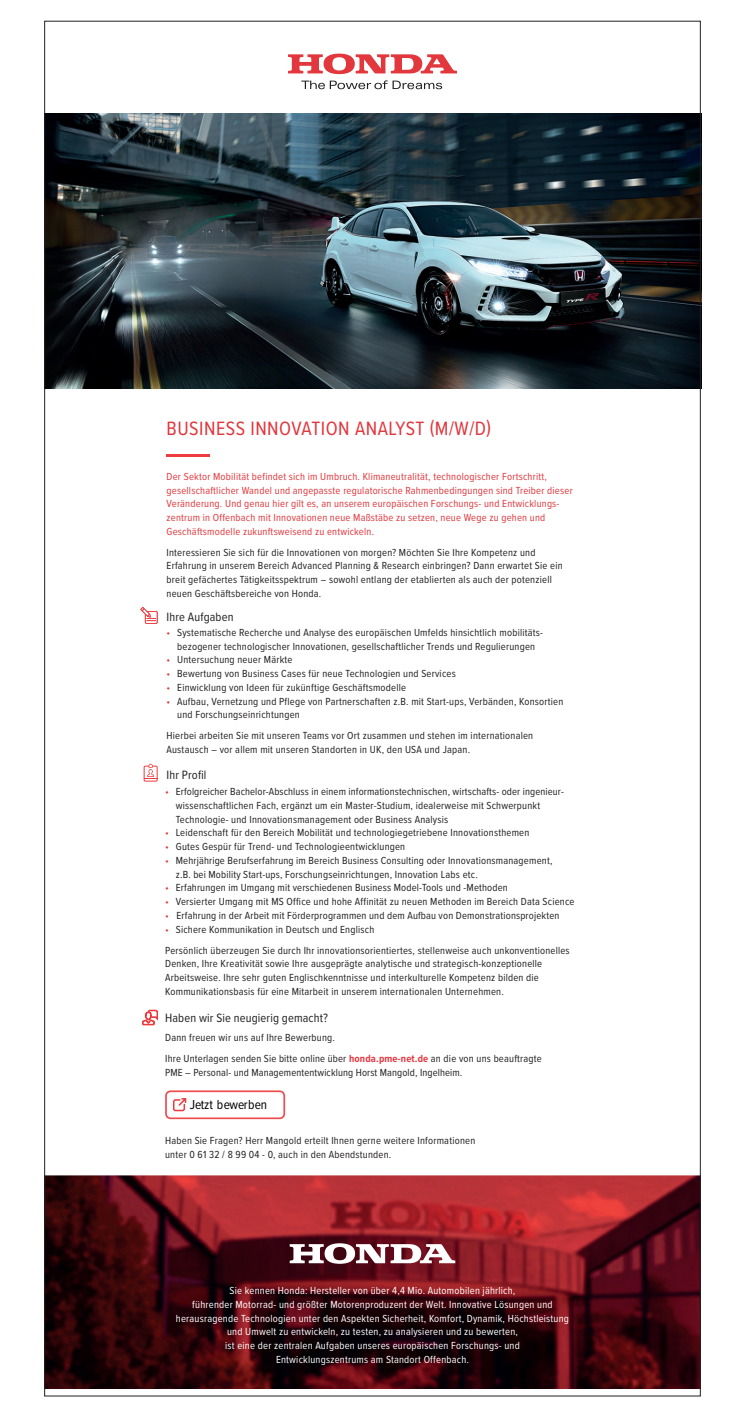
<style>
.page{position:relative;width:745px;height:1418px;background:#fff}
.page>*{position:absolute;margin:0;border:0;box-sizing:border-box;transform-origin:0 0}
.t1{font:20px "Proxima Nova Cond";letter-spacing:.025em;color:#e1373d}
.t2{font:13.5px "Proxima Nova Cond";letter-spacing:-.015em;color:#000001}
.t3{font:12.5px "Proxima Nova Cond";letter-spacing:.01em;color:#231f20}
.t4{font:10.62px/13.8px "Proxima Nova Cond";letter-spacing:.02em;color:#231f20}
.t5{font:10.62px/13.8px "Proxima Nova Cond";letter-spacing:.02em;color:#fff;text-align:center}
.t6{font:10.62px/13.8px "Proxima Nova Cond";letter-spacing:.02em;color:#e1373d}
.s1{color:#e1373d}
.s2{font-weight:700;color:#e1373d}
</style>
<div class="page">
<img style="left:46px;top:113px;width:652px;height:275px">
<svg style="left:301px;top:80px;width:141px;height:9px"></svg>
<svg style="left:288px;top:54px;width:168px;height:20px"></svg>
<hr style="left:166px;top:454px;width:44px;height:3px;background:#ee3b3e">
<svg style="left:140px;top:607px;width:17px;height:16px"></svg>
<svg style="left:146px;top:764px;width:9px;height:15px"></svg>
<div style="left:144px;top:765px;width:13px;height:16px;border:1px solid #ee393d"></div>
<svg style="left:142px;top:1009px;width:16px;height:16px"></svg>
<div style="left:165px;top:1090px;width:120px;height:29px;border:2px solid #ef4a4d;border-radius:4px"></div>
<svg style="left:173px;top:1098px;width:13px;height:13px"></svg>
<img style="left:46px;top:1175px;width:652px;height:213px">
<svg style="left:289px;top:1243px;width:166px;height:20px"></svg>
<h1 class="t1" style="left:166px;top:413px;width:326px">BUSINESS INNOVATION ANALYST (M/W/D)</h1>
<p class="t6" style="left:166px;top:469px;width:407px">Der Sektor Mobilität befindet sich im Umbruch. Klimaneutralität, technologischer Fortschritt, gesellschaftlicher Wandel und angepasste regulatorische Rahmenbedingungen sind Treiber dieser Veränderung. Und genau hier gilt es, an unserem europäischen Forschungs- und Entwicklungs&shy;zentrum in Offenbach mit Innovationen neue Maßstäbe zu setzen, neue Wege zu gehen und Geschäftsmodelle zukunftsweisend zu entwickeln.</p>
<p class="t4" style="left:166px;top:545px;width:397px">Interessieren Sie sich für die Innovationen von morgen? Möchten Sie Ihre Kompetenz und Erfahrung in unserem Bereich Advanced Planning &amp; Research einbringen? Dann erwartet Sie ein breit gefächertes Tätigkeitsspektrum – sowohl entlang der etablierten als auch der potenziell neuen Geschäftsbereiche von Honda.</p>
<p class="t3" style="left:166px;top:608px;width:68px">Ihre Aufgaben</p>
<p class="t4" style="left:166px;top:625px;width:377px;text-align:center"><span class="s1">•</span> Systematische Recherche und Analyse des europäischen Umfelds hinsichtlich mobilitäts&shy;bezogener technologischer Innovationen, gesellschaftlicher Trends und Regulierungen</p>
<p class="t4" style="left:166px;top:652px;width:127px"><span class="s1">•</span> Untersuchung neuer Märkte</p>
<p class="t4" style="left:166px;top:666px;width:290px"><span class="s1">•</span> Bewertung von Business Cases für neue Technologien und Services</p>
<p class="t4" style="left:166px;top:680px;width:241px"><span class="s1">•</span> Einwicklung von Ideen für zukünftige Geschäftsmodelle</p>
<p class="t4" style="left:177px;top:693px;width:387px;text-indent:-11px"><span class="s1">•</span> Aufbau, Vernetzung und Pflege von Partnerschaften z.B. mit Start-ups, Verbänden, Konsortien und Forschungseinrichtungen</p>
<p class="t4" style="left:166px;top:728px;width:368px">Hierbei arbeiten Sie mit unseren Teams vor Ort zusammen und stehen im internationalen<br>Austausch – vor allem mit unseren Standorten in UK, den USA und Japan.</p>
<p class="t3" style="left:166px;top:765px;width:41px">Ihr Profil</p>
<p class="t4" style="left:176px;top:784px;width:389px;text-indent:-11px"><span class="s1">•</span> Erfolgreicher Bachelor-Abschluss in einem informationstechnischen, wirtschafts- oder ingenieur&shy;wissenschaftlichen Fach, ergänzt um ein Master-Studium, idealerweise mit Schwerpunkt<br>Technologie- und Innovationsmanagement oder Business Analysis</p>
<p class="t4" style="left:165px;top:825px;width:365px"><span class="s1">•</span> Leidenschaft für den Bereich Mobilität und technologiegetriebene Innovationsthemen</p>
<p class="t4" style="left:165px;top:839px;width:241px"><span class="s1">•</span> Gutes Gespür für Trend- und Technologieentwicklungen</p>
<p class="t4" style="left:176px;top:853px;width:378px;text-indent:-11px"><span class="s1">•</span> Mehrjährige Berufserfahrung im Bereich Business Consulting oder Innovationsmanagement, z.B. bei Mobility Start-ups, Forschungseinrichtungen, Innovation Labs etc.</p>
<p class="t4" style="left:165px;top:880px;width:344px"><span class="s1">•</span> Erfahrungen im Umgang mit verschiedenen Business Model-Tools und -Methoden</p>
<p class="t4" style="left:165px;top:894px;width:410px"><span class="s1">•</span> Versierter Umgang mit MS Office und hohe Affinität zu neuen Methoden im Bereich Data Science</p>
<p class="t4" style="left:165px;top:908px;width:395px"><span class="s1">•</span> Erfahrung in der Arbeit mit Förderprogrammen und dem Aufbau von Demonstrationsprojekten</p>
<p class="t4" style="left:165px;top:918px;width:406px;line-height:20.9px"><span class="s1">•</span> Sichere Kommunikation in Deutsch und Englisch<br>Persönlich überzeugen Sie durch Ihr innovationsorientiertes, stellenweise auch unkonventionelles</p>
<p class="t4" style="left:165px;top:956px;width:378px">Denken, Ihre Kreativität sowie Ihre ausgeprägte analytische und strategisch-konzeptionelle<br>Arbeitsweise. Ihre sehr guten Englischkenntnisse und interkulturelle Kompetenz bilden die<br>Kommunikationsbasis für eine Mitarbeit in unserem internationalen Unternehmen.</p>
<p class="t3" style="left:165px;top:1009px;width:164px">Haben wir Sie neugierig gemacht?</p>
<p class="t4" style="left:165px;top:1026px;width:378px;line-height:20.9px">Dann freuen wir uns auf Ihre Bewerbung.<br>Ihre Unterlagen senden Sie bitte online über <span class="s2">honda.pme-net.de</span> an die von uns beauftragte</p>
<p class="t4" style="left:165px;top:1064px;width:298px">PME – Personal- und Managemententwicklung Horst Mangold, Ingelheim.</p>
<p class="t2" style="left:190px;top:1097px;width:79px">Jetzt bewerben</p>
<p class="t4" style="left:165px;top:1133px;width:311px">Haben Sie Fragen? Herr Mangold erteilt Ihnen gerne weitere Informationen unter 0 61 32 / 8 99 04 - 0, auch in den Abendstunden.</p>
<p class="t5" style="left:176px;top:1283px;width:394px">Sie kennen Honda: Hersteller von über 4,4 Mio. Automobilen jährlich,<br>führender Motorrad- und größter Motorenproduzent der Welt. Innovative Lösungen und herausragende Technologien unter den Aspekten Sicherheit, Komfort, Dynamik, Höchstleistung und Umwelt zu entwickeln, zu testen, zu analysieren und zu bewerten,<br>ist eine der zentralen Aufgaben unseres europäischen Forschungs- und<br>Entwicklungszentrums am Standort Offenbach.</p>
</div>
